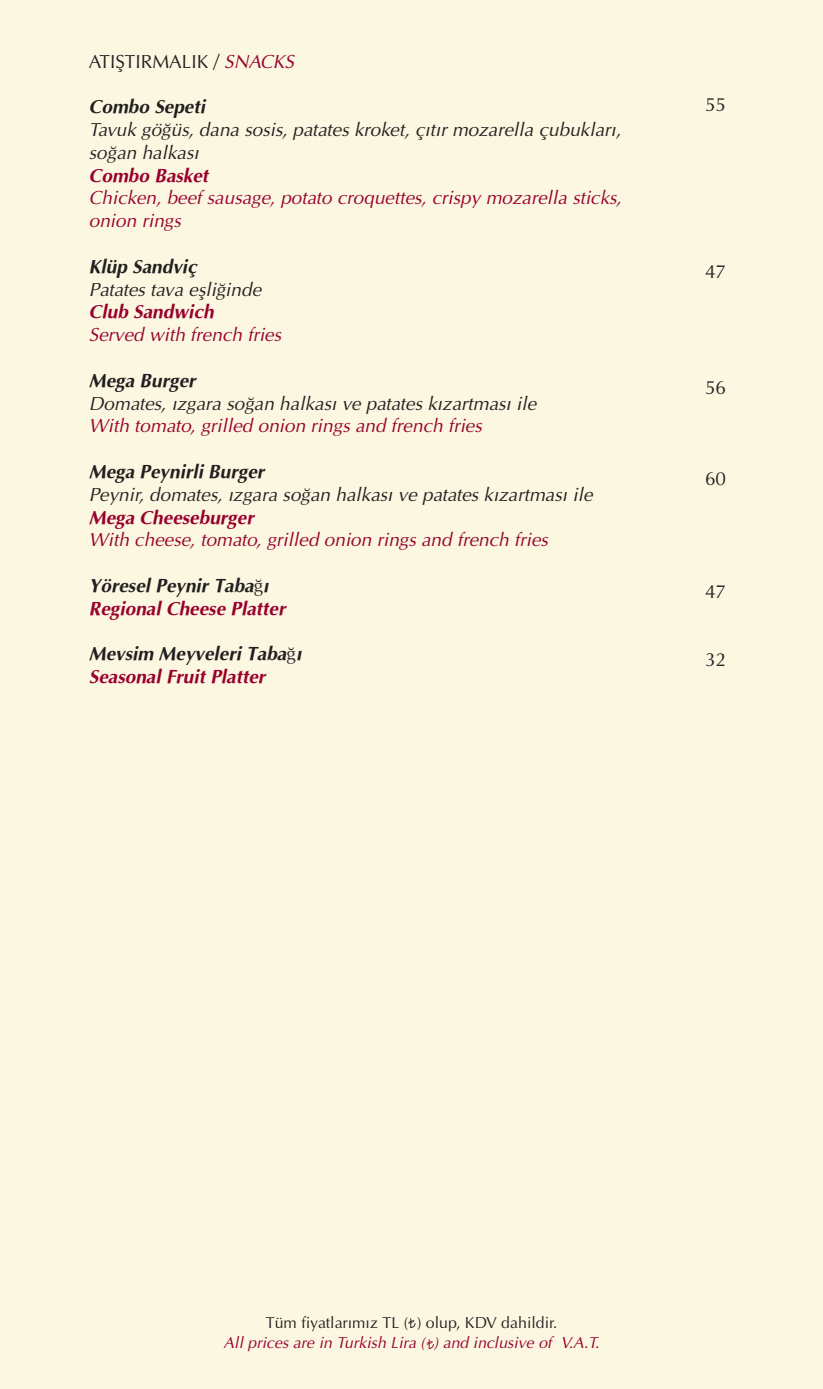
<style>
.page{position:relative;width:823px;height:1389px;background:#fff}
.page>*{position:absolute;margin:0;border:0;box-sizing:border-box;transform-origin:0 0}
.t1{font:19px/22.8px "Optima Italic Tr";color:#231f20}
.t2{font:19px/22.8px "Optima Italic Tr";color:#98012d}
.t3{font:19px/22.8px "Optima Bold Italic Turk";color:#231f20}
.t4{font:19px/22.8px "Optima Bold Italic Turk";color:#98012d}
.t5{font:19px "Optima Normal Tr";color:#231f20}
.t6{font:16px "Optima Italic Tr";color:#98012d}
.t7{font:16px "Optima Normal Tr";color:#231f20}
.s1{font-family:"Optima Italic Tr";color:#98012d}
.s2{color:#231f20}
.s3{font-family:"Optima Normal Tr";color:#231f20}
.s4{font-family:"Optima Normal Tr"}
.s5{color:#98012d}
</style>
<div class="page">
<div style="left:0;top:0;width:822px;height:1389px;background:#fbf7e1"></div>
<svg style="left:426px;top:1339px;width:8px;height:10px"></svg>
<svg style="left:408px;top:1318px;width:7px;height:10px"></svg>
<p class="t5" style="left:89px;top:50px;width:207px">ATIŞTIRMALIK / <span class="s1">SNACKS</span></p>
<p class="t3" style="left:89px;top:95px;width:118px">Combo Sepeti</p>
<p class="t1" style="left:89px;top:118px;width:533px">Tavuk göğüs, dana sosis, patates kroket, çıtır mozarella çubukları, soğan halkası</p>
<p class="t4" style="left:89px;top:163px;width:121px">Combo Basket</p>
<p class="t2" style="left:89px;top:187px;width:534px">Chicken, beef sausage, potato croquettes, crispy mozarella sticks, onion rings</p>
<p class="t3" style="left:89px;top:255px;width:109px">Klüp Sandviç</p>
<p class="t1" style="left:89px;top:278px;width:174px">Patates tava eşliğinde</p>
<p class="t4" style="left:89px;top:300px;width:126px">Club Sandwich</p>
<p class="t2" style="left:89px;top:323px;width:194px">Served with french fries</p>
<p class="t3" style="left:89px;top:369px;width:108px">Mega Burger</p>
<p class="t1" style="left:89px;top:392px;width:448px">Domates, ızgara soğan halkası ve patates kızartması ile</p>
<p class="t2" style="left:89px;top:415px;width:394px">With tomato, grilled onion rings and french fries</p>
<p class="t3" style="left:89px;top:460px;width:177px">Mega Peynirli Burger</p>
<p class="t1" style="left:89px;top:483px;width:505px">Peynir, domates, ızgara soğan halkası ve patates kızartması ile</p>
<p class="t4" style="left:89px;top:505px;width:166px">Mega Cheeseburger</p>
<p class="t2" style="left:89px;top:529px;width:460px">With cheese, tomato, grilled onion rings and french fries</p>
<p class="t4" style="left:89px;top:574px;width:198px"><span class="s2">Yöresel Peynir Taba</span><span class="s3">ğ</span><span class="s2">ı<br></span>Regional Cheese Platter</p>
<p class="t3" style="left:89px;top:642px;width:214px">Mevsim Meyveleri Taba<span class="s4">ğ</span>ı<br><span class="s5">Seasonal Fruit Platter</span></p>
<p class="t5" style="left:704px;top:93px;width:23px">55</p>
<p class="t5" style="left:704px;top:261px;width:23px">47</p>
<p class="t5" style="left:704px;top:376px;width:23px">56</p>
<p class="t5" style="left:704px;top:467px;width:23px">60</p>
<p class="t5" style="left:704px;top:580px;width:23px">47</p>
<p class="t5" style="left:704px;top:648px;width:23px">32</p>
<p class="t7" style="left:266px;top:1313px;width:292px">Tüm fiyatlarımız TL ( ) olup, KDV dahildir.</p>
<p class="t6" style="left:223px;top:1333px;width:377px">All prices are in Turkish Lira ( ) and inclusive of V.A.T.</p>
</div>
